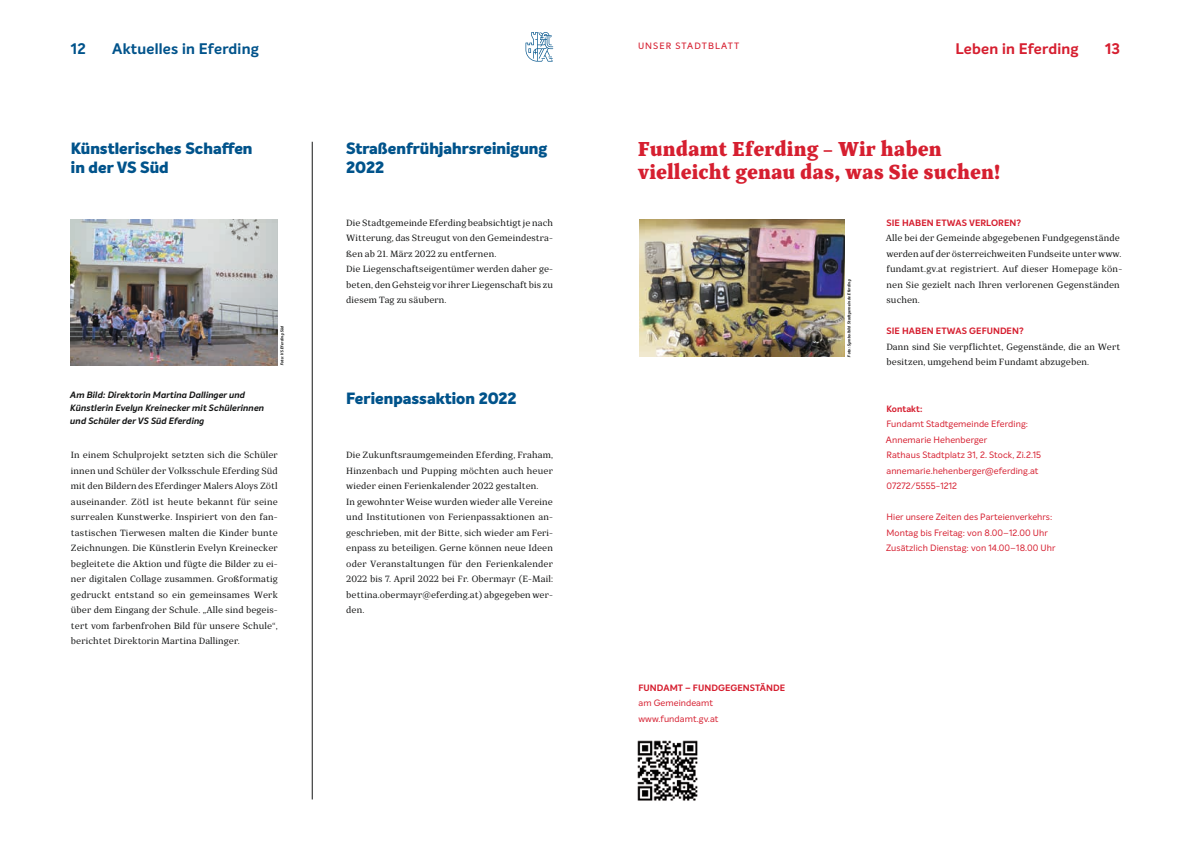
<style>
.page{position:relative;width:1191px;height:842px;background:#fff}
.page>*{position:absolute;margin:0;border:0;box-sizing:border-box;transform-origin:0 0}
.t1{font:900 20px/23px "TT Bells";color:#d61f30}
.t2{font:800 16px/19px "Intelo Alt";color:#00538b}
.t3{font:700 15px "Intelo Alt";letter-spacing:.015em;color:#00538b}
.t4{font:700 15px "Intelo Alt";letter-spacing:.015em;color:#d61f30}
.t5{font:9px/15.5px "TT Bells";letter-spacing:.01em;color:#151616}
.t6{font:9px/15.5px "Intelo Alt";letter-spacing:.01em;color:#d61f30}
.t7{font:italic 700 9px/13px "Intelo Alt";letter-spacing:.01em;color:#151616}
.t8{font:700 9px "Intelo Alt";letter-spacing:.01em;color:#d61f30}
.t9{font:500 9px "Intelo Alt";letter-spacing:.12em;color:#d61f30}
.t10{font:italic 700 4px "Intelo Alt";color:#151616}
</style>
<div class="page">
<svg style="left:525px;top:32px;width:28px;height:30px"></svg>
<hr style="left:312px;top:142px;width:1px;height:657px;background:#151616">
<img style="left:71px;top:219px;width:207px;height:146px">
<img style="left:639px;top:219px;width:205px;height:138px">
<img style="left:637px;top:740px;width:61px;height:61px">
<p class="t9" style="left:638px;top:41px;width:103px">UNSER STADTBLATT</p>
<h3 class="t3" style="left:71px;top:40px;width:16px">12</h3>
<h3 class="t3" style="left:112px;top:39px;width:148px">Aktuelles in Eferding</h3>
<h3 class="t4" style="left:955px;top:40px;width:125px">Leben in Eferding</h3>
<h3 class="t4" style="left:1105px;top:40px;width:17px">13</h3>
<h2 class="t2" style="left:71px;top:139px;width:183px">Künstlerisches Schaffen in der VS Süd</h2>
<p class="t7" style="left:71px;top:389px;width:195px">Am Bild: Direktorin Martina Dallinger und<br>Künstlerin Evelyn Kreinecker mit Schülerinnen und Schüler der VS Süd Eferding</p>
<p class="t10" style="left:280px;top:365px;width:42px;rotate:-90deg">Foto: VS Eferding Süd</p>
<p class="t5" style="left:71px;top:447px;width:208px;text-align:justify">In einem Schulprojekt setzten sich die Schüler innen und Schüler der Volksschule Eferding Süd mit den Bildern des Eferdinger Malers Aloys Zötl auseinander. Zötl ist heute bekannt für seine surrealen Kunstwerke. Inspiriert von den fan&shy;tastischen Tierwesen malten die Kinder bunte Zeichnungen. Die Künstlerin Evelyn Kreinecker begleitete die Aktion und fügte die Bilder zu ei&shy;ner digitalen Collage zusammen. Großformatig gedruckt entstand so ein gemeinsames Werk über dem Eingang der Schule. „Alle sind begeis&shy;tert vom farbenfrohen Bild für unsere Schule“, berichtet Direktorin Martina Dallinger.</p>
<h2 class="t2" style="left:346px;top:139px;width:203px">Straßenfrühjahrsreinigung<br>2022</h2>
<p class="t5" style="left:346px;top:215px;width:208px">Die Stadtgemeinde Eferding beabsichtigt je nach Witterung, das Streugut von den Gemeindestra&shy;ßen ab 21. März 2022 zu entfernen.<br>Die Liegenschaftseigentümer werden daher ge&shy;beten, den Gehsteig vor ihrer Liegenschaft bis zu diesem Tag zu säubern.</p>
<h2 class="t2" style="left:346px;top:390px;width:172px">Ferienpassaktion 2022</h2>
<p class="t5" style="left:346px;top:447px;width:208px">Die Zukunftsraumgemeinden Eferding, Fraham, Hinzenbach und Pupping möchten auch heuer wieder einen Ferienkalender 2022 gestalten.<br>In gewohnter Weise wurden wieder alle Vereine und Institutionen von Ferienpassaktionen an&shy;geschrieben, mit der Bitte, sich wieder am Feri&shy;enpass zu beteiligen. Gerne können neue Ideen oder Veranstaltungen für den Ferienkalender 2022 bis 7. April 2022 bei Fr. Obermayr (E-Mail: bettina.obermayr@eferding.at) abgegeben wer&shy;den.</p>
<h1 class="t1" style="left:638px;top:137px;width:364px">Fundamt Eferding – Wir haben vielleicht genau das, was Sie suchen!</h1>
<p class="t8" style="left:638px;top:682px;width:148px">FUNDAMT – FUNDGEGENSTÄNDE</p>
<p class="t6" style="left:638px;top:695px;width:82px">am Gemeindeamt www.fundamt.gv.at</p>
<p class="t10" style="left:846px;top:357px;width:79px;rotate:-90deg">Foto: Symbolbild Stadtgemeinde Eferding</p>
<p class="t8" style="left:886px;top:217px;width:136px">SIE HABEN ETWAS VERLOREN?</p>
<p class="t5" style="left:885px;top:230px;width:238px">Alle bei der Gemeinde abgegebenen Fundgegenstände werden auf der österreichweiten Fundseite unter www. fundamt.gv.at registriert. Auf dieser Homepage kön&shy;nen Sie gezielt nach Ihren verlorenen Gegenständen suchen.</p>
<p class="t8" style="left:886px;top:325px;width:139px">SIE HABEN ETWAS GEFUNDEN?</p>
<p class="t5" style="left:886px;top:339px;width:235px">Dann sind Sie verpflichtet, Gegenstände, die an Wert besitzen, umgehend beim Fundamt abzugeben.</p>
<p class="t8" style="left:886px;top:403px;width:37px">Kontakt:</p>
<p class="t6" style="left:886px;top:416px;width:157px">Fundamt Stadtgemeinde Eferding:<br>Annemarie Hehenberger<br>Rathaus Stadtplatz 31, 2. Stock, Zi.2.15 annemarie.hehenberger@eferding.at<br>07272/5555-1212</p>
<p class="t6" style="left:886px;top:509px;width:171px">Hier unsere Zeiten des Parteienverkehrs:<br>Montag bis Freitag: von 8.00–12.00 Uhr<br>Zusätzlich Dienstag: von 14.00–18.00 Uhr</p>
</div>
